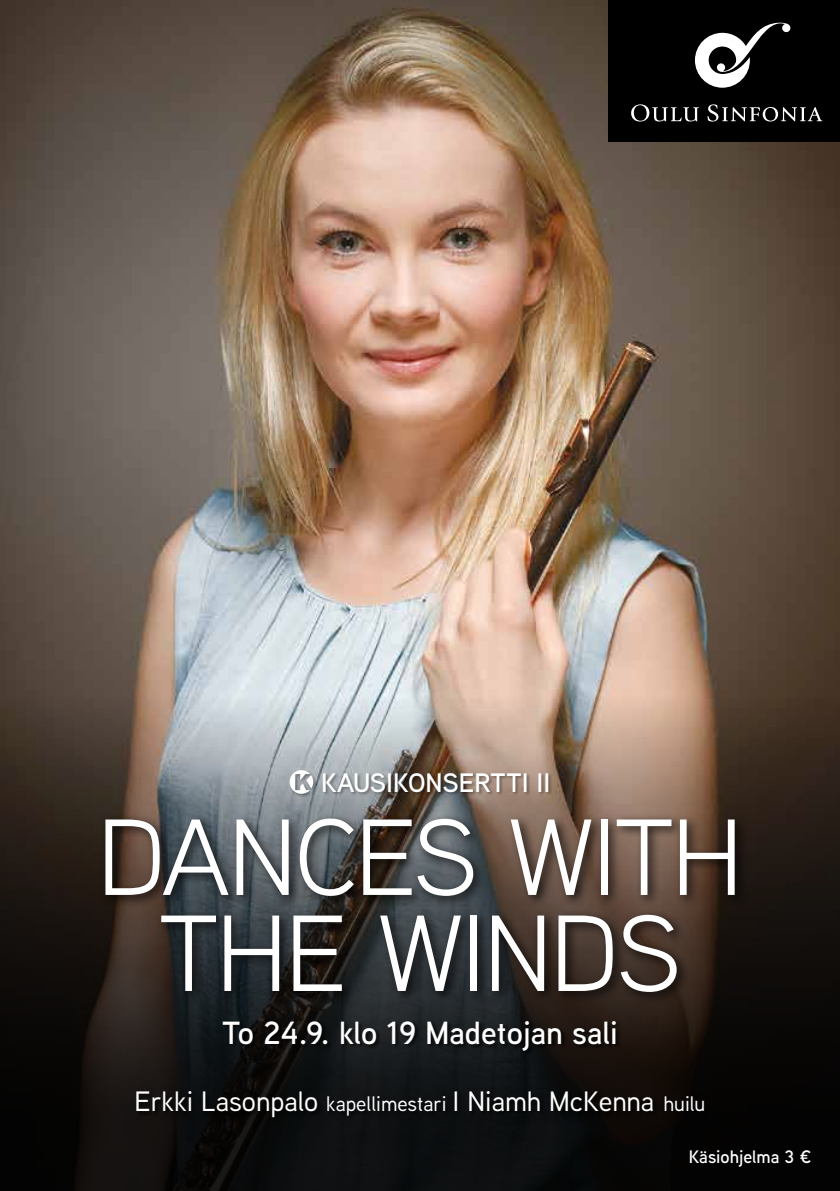
<style>
.page{position:relative;width:840px;height:1191px;background:#fff}
.page>*{position:absolute;margin:0;border:0;box-sizing:border-box;transform-origin:0 0}
.t1{font:108px/96px "Aaux Next";letter-spacing:-.025em;color:#fff;text-align:center}
.t2{font:600 32px "Aaux Next";color:#fff}
.t3{font:500 28px "Aaux Next";color:#fff}
.t4{font:600 26.6px "Aaux Next";color:#fff}
.t5{font:600 18px "Aaux Next";color:#fff}
.s1{font-size:21px}
</style>
<div class="page">
<img style="left:0;top:0;width:839px;height:696px">
<svg style="left:0;top:696px;width:839px;height:495px;background:#3b3531"></svg>
<div style="left:608px;top:0;width:231px;height:142px;background:#000"></div>
<svg style="left:695px;top:22px;width:95px;height:66px"></svg>
<svg style="left:631px;top:104px;width:67px;height:18px"></svg>
<svg style="left:707px;top:104px;width:114px;height:18px"></svg>
<div style="left:222px;top:1019px;width:398px;height:37px;background:#000;opacity:.75"></div>
<div style="left:136px;top:1091px;width:573px;height:32px;background:#0b0c0c"></div>
<div style="left:100px;top:813px;width:647px;height:192px;background:#000;opacity:.75"></div>
<div style="left:289px;top:769px;width:263px;height:29px;background:#000;opacity:.35"></div>
<svg style="left:289px;top:770px;width:24px;height:24px"></svg>
<p class="t4" style="left:321px;top:764px;width:230px">KAUSIKONSERTTI II</p>
<h1 class="t1" style="left:97px;top:805px;width:646px">DANCES WITH<br>THE WINDS</h1>
<p class="t2" style="left:222px;top:1010px;width:397px">To 24.9. klo 19 Madetojan sali</p>
<p class="t3" style="left:134px;top:1082px;width:572px">Erkki Lasonpalo <span class="s1">kapellimestari</span> I Niamh McKenna <span class="s1">huilu</span></p>
<p class="t5" style="left:688px;top:1144px;width:124px">Käsiohjelma 3 €</p>
</div>
